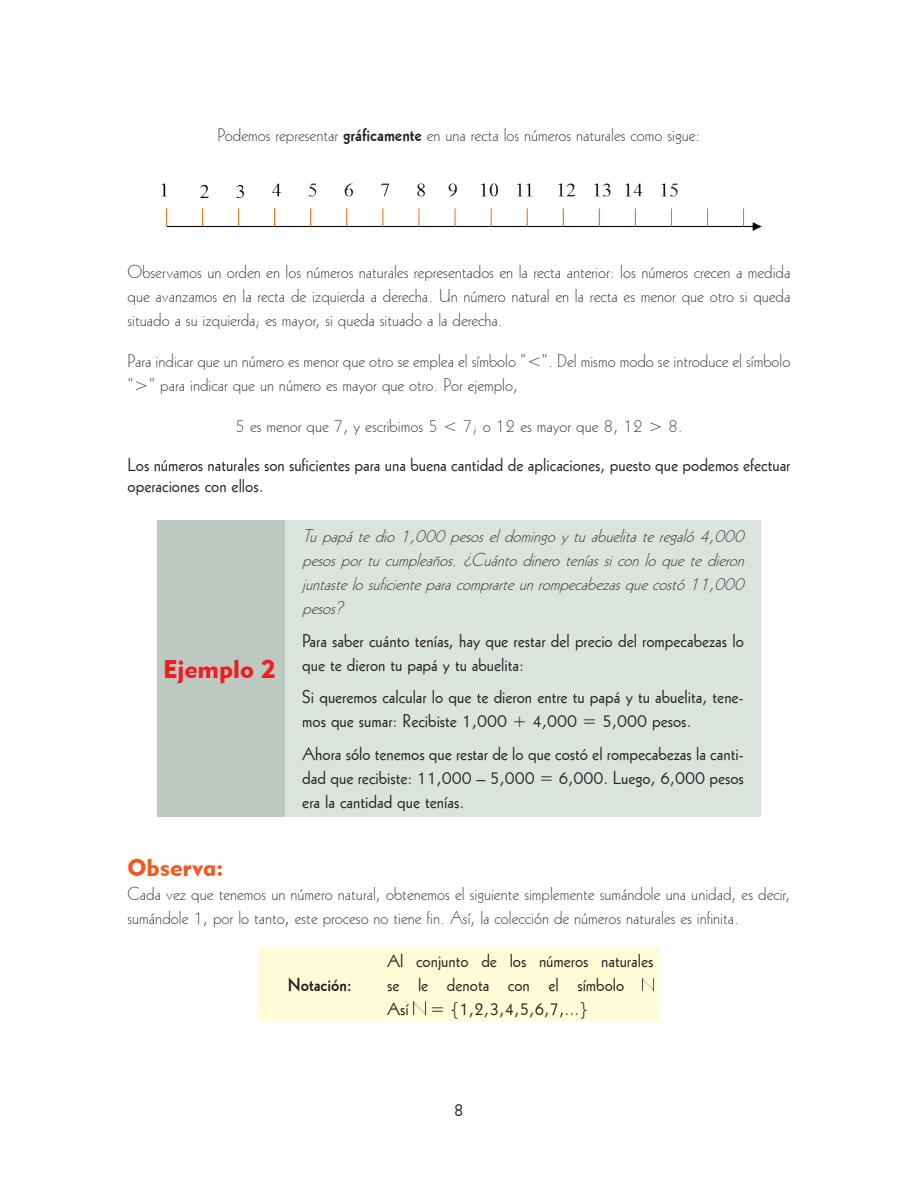
<style>
.page{position:relative;width:918px;height:1188px;background:#fff}
.page>*{position:absolute;margin:0;border:0;box-sizing:border-box;transform-origin:0 0}
.t1{font:25.5px "Geometric 415 BT Black A";color:#ee1d23}
.t2{font:24px "Geometric 415 BT Black A";color:#f15921}
.t3{font:18px/24px "Geometric 231 BT Light C";color:#231f20}
.t4{font:18px/24px "Geometric 231 BT Roman C";color:#231f20}
.t5{font:italic 18px/24px "Geometric 231 BT Light C";color:#231f20;text-align:justify}
.t6{font:18px "Geometric 231 BT Bold C";color:#231f20}
.s1{font-family:"Geometric 231 BT Bold C"}
</style>
<div class="page">
<div style="left:157px;top:520px;width:128px;height:296px;background:#bcc9c1"></div>
<div style="left:285px;top:520px;width:476px;height:296px;background:#dbe3dd"></div>
<div style="left:259px;top:947px;width:400px;height:74px;background:#fffbd6"></div>
<img style="left:414px;top:1001px;width:11px;height:14px">
<img style="left:161px;top:183px;width:601px;height:48px">
<p class="t3" style="left:217px;top:122px;width:485px">Podemos representar <span class="s1">gráficamente</span> en una recta los números naturales como sigue:</p>
<p class="t3" style="left:128px;top:260px;width:664px;text-align:justify">Observamos un orden en los números naturales representados en la recta anterior: los números crecen a medida que avanzamos en la recta de izquierda a derecha. Un número natural en la recta es menor que otro si queda situado a su izquierda; es mayor, si queda situado a la derecha.</p>
<p class="t3" style="left:128px;top:349px;width:664px">Para indicar que un número es menor que otro se emplea el símbolo “&lt;”. Del mismo modo se introduce el símbolo “&gt;” para indicar que un número es mayor que otro. Por ejemplo,</p>
<p class="t3" style="left:235px;top:414px;width:449px">5 es menor que 7, y escribimos 5 &lt; 7; o 12 es mayor que 8, 12 &gt; 8.</p>
<p class="t4" style="left:128px;top:453px;width:664px;line-height:21.6px">Los números naturales son suficientes para una buena cantidad de aplicaciones, puesto que podemos efectuar operaciones con ellos.</p>
<h1 class="t1" style="left:163px;top:653px;width:114px">Ejemplo 2</h1>
<p class="t5" style="left:302px;top:524px;width:449px">Tupapátedio1,000pesoseldomingoytuabuelitateregaló4,000 pesosportucumpleaños.¿Cuántodineroteníassiconloquetedieron juntastelosuficienteparacomprarteunrompecabezasquecostó11,000 pesos?</p>
<p class="t4" style="left:302px;top:628px;width:443px">Para saber cuánto tenías, hay que restar del precio del rompecabezas lo que te dieron tu papá y tu abuelita:</p>
<p class="t4" style="left:302px;top:684px;width:443px">Si queremos calcular lo que te dieron entre tu papá y tu abuelita, tene&shy;mos que sumar: Recibiste 1,000 + 4,000 = 5,000 pesos.</p>
<p class="t4" style="left:302px;top:741px;width:443px;text-align:justify">Ahora sólo tenemos que restar de lo que costó el rompecabezas la canti&shy;dad que recibiste: 11,000 – 5,000 = 6,000. Luego, 6,000 pesos era la cantidad que tenías.</p>
<h2 class="t2" style="left:128px;top:853px;width:98px">Observa:</h2>
<p class="t3" style="left:128px;top:882px;width:664px">Cada vez que tenemos un número natural, obtenemos el siguiente simplemente sumándole una unidad, es decir, sumándole 1, por lo tanto, este proceso no tiene fin. Así, la colección de números naturales es infinita.</p>
<p class="t6" style="left:288px;top:973px;width:66px">Notación:</p>
<p class="t4" style="left:387px;top:948px;width:268px">Al conjunto de los números naturales se le denota con el símbolo<br>Así = {1,2,3,4,5,6,7,...}</p>
<p class="t4" style="left:454px;top:1097px;width:12px">8</p>
</div>
